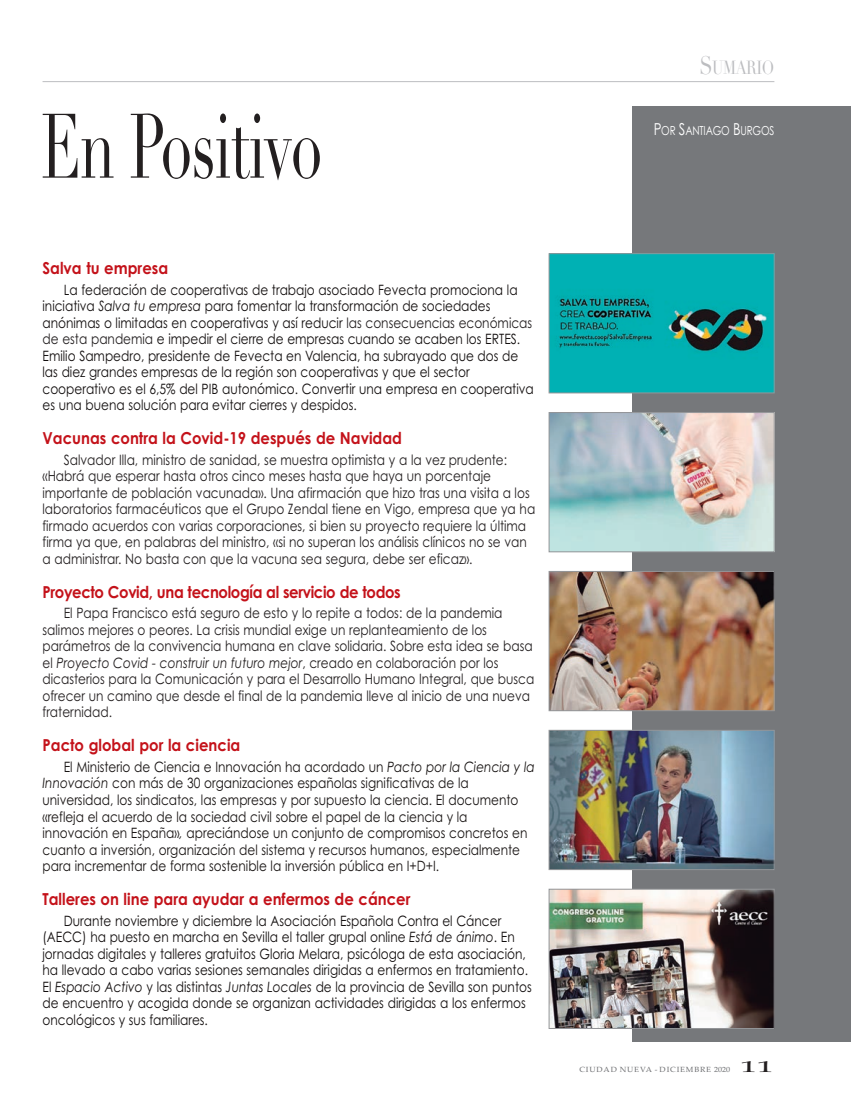
<style>
.page{position:relative;width:851px;height:1106px;background:#fff}
.page>*{position:absolute;margin:0;border:0;box-sizing:border-box;transform-origin:0 0}
.t1{font:89.7px "Didot";letter-spacing:-.015em;color:#231f20;scale:.63 1}
.t2{font:18.75px "Didot";letter-spacing:-.035em;color:#bcbdc0;scale:.8 1}
.t3{font:700 16.5px "Century Gothic";color:#c4121a;scale:.9 1}
.t4{font:700 16.5px "Century Gothic";letter-spacing:-.025em;color:#c4121a;scale:.9 1}
.t5{font:14.25px/16.5px "Century Gothic";color:#120e0e;scale:.85 1}
.t6{font:14.25px/16.5px "Century Gothic";color:#231f20;scale:.85 1}
.t7{font:14.25px/16.5px "Century Gothic";color:#181413;scale:.85 1}
.t8{font:12.3px "Century Gothic";letter-spacing:-.02em;color:#fff;scale:.8 1}
.t9{font:7.5px "Palatino Linotype";letter-spacing:.095em;color:#6c6d70;scale:1.08 1}
.s1{font-size:24.9px}
.s2{font-size:16.5px}
.s3{font-style:italic}
.s4{color:#231f20}
.s5{font-size:15.75px;color:#231f20}
</style>
<div class="page">
<hr style="left:43px;top:81px;width:731px;height:1px;background:#bcbdc0">
<div style="left:632px;top:106px;width:218px;height:936px;background:#76787b"></div>
<img style="left:551px;top:573px;width:221px;height:136px">
<div style="left:549px;top:571px;width:225px;height:140px;border:1px solid #939598"></div>
<img style="left:550px;top:255px;width:222px;height:136px">
<div style="left:548px;top:253px;width:226px;height:140px;border:1px solid #939598"></div>
<img style="left:551px;top:891px;width:221px;height:135px">
<div style="left:549px;top:889px;width:225px;height:139px;border:1px solid #939598"></div>
<img style="left:550px;top:732px;width:222px;height:135px">
<div style="left:548px;top:730px;width:226px;height:139px;border:1px solid #939598"></div>
<img style="left:551px;top:414px;width:221px;height:136px">
<div style="left:549px;top:412px;width:225px;height:140px;border:1px solid #939598"></div>
<h2 class="t2" style="left:699px;top:56px;width:95px"><span class="s1">S</span>UMARIO</h2>
<h1 class="t1" style="left:41px;top:93px;width:448px">En Positivo</h1>
<p class="t8" style="left:653px;top:124px;width:152px"><span class="s2">P</span>OR <span class="s2">S</span>ANTIAGO <span class="s2">B</span>URGOS</p>
<p class="t3" style="left:43px;top:259px;width:141px">Salva tu empresa</p>
<p class="t5" style="left:43px;top:281px;width:579px;text-indent:21px">La federación de cooperativas de trabajo asociado Fevecta promociona la iniciativa <span class="s3">Salva tu empresa</span> para fomentar la transformación de sociedades anónimas o limitadas en cooperativas y así reducir <span class="s4">las consecuencias económicas de esta pandemia</span> e impedir el cierre de empresas cuando se acaben los ERTES.<br>Emilio Sampedro, presidente de Fevecta en Valencia, ha subrayado que dos de las diez grandes empresas de la región son cooperativas y que el sector cooperativo es el 6,5% del PIB autonómico. Convertir una empresa en cooperativa es una buena solución para evitar cierres y despidos.</p>
<p class="t3" style="left:43px;top:429px;width:401px">Vacunas contra la Covid-19 después de Navidad</p>
<p class="t6" style="left:42px;top:451px;width:581px;text-indent:21px">Salvador Illa, ministro de sanidad, se muestra optimista y a la vez prudente: «Habrá que esperar hasta otros cinco meses hasta que haya un porcentaje importante de población vacunada». Una afirmación que hizo tras una visita a los laboratorios farmacéuticos que el Grupo Zendal tiene en Vigo, empresa que ya ha firmado acuerdos con varias corporaciones, si bien su proyecto requiere la última firma ya que, en palabras del ministro, «si no superan los análisis clínicos no se van a administrar. No basta con que la vacuna sea segura, debe ser eficaz».</p>
<p class="t4" style="left:43px;top:582px;width:399px">Proyecto Covid, una tecnología al servicio de todos</p>
<p class="t6" style="left:42px;top:605px;width:580px;text-indent:21px">El Papa Francisco está seguro de esto y lo repite a todos: de la pandemia salimos mejores o peores. La crisis mundial exige un replanteamiento de los parámetros de la convivencia humana en clave solidaria. Sobre esta idea se basa el <span class="s3">Proyecto Covid - construir un futuro mejor</span>, creado en colaboración por los dicasterios para la Comunicación y para el Desarrollo Humano Integral, que busca ofrecer un camino que desde el final de la pandemia lleve al inicio de una nueva fraternidad.</p>
<p class="t3" style="left:43px;top:736px;width:221px">Pacto global por la ciencia</p>
<p class="t7" style="left:43px;top:758px;width:580px;text-indent:21px">El Ministerio de Ciencia e Innovación ha acordado un <span class="s3">Pacto por la Ciencia y la Innovación</span> con más de 30 organizaciones españolas significativas de la universidad, los sindicatos, las empresas y por supuesto la ciencia. El documento «refleja el acuerdo de la sociedad civil sobre el papel de la ciencia y la innovación en España»<span class="s3">,</span> apreciándose un conjunto de compromisos concretos en cuanto a inversión, organización del sistema y recursos humanos, especialmente para incrementar de forma sostenible la inversión pública en I+D+I.</p>
<p class="t3" style="left:43px;top:889px;width:410px">Talleres on line para ayudar a enfermos de cáncer</p>
<p class="t5" style="left:42px;top:912px;width:577px;text-indent:21px">Durante noviembre y diciembre la Asociación Española Contra el Cáncer (AECC) ha puesto en marcha en Sevilla el taller grupal online <span class="s3">Está de ánimo</span>. En jornadas digitales y talleres gratuitos Gloria Melara, psicóloga de esta asociación, ha llevado a cabo varias sesiones semanales dirigidas a enfermos en tratamiento.<br>El <span class="s3">Espacio Activo</span> y las distintas <span class="s3">Juntas Locales</span> de la provincia de Sevilla son puntos de encuentro y acogida donde se organizan actividades dirigidas a los enfermos oncológicos y sus familiares.</p>
<p class="t9" style="left:579px;top:1065px;width:182px">CIUDAD NUEVA - DICIEMBRE 2020 <span class="s5">11</span></p>
</div>
